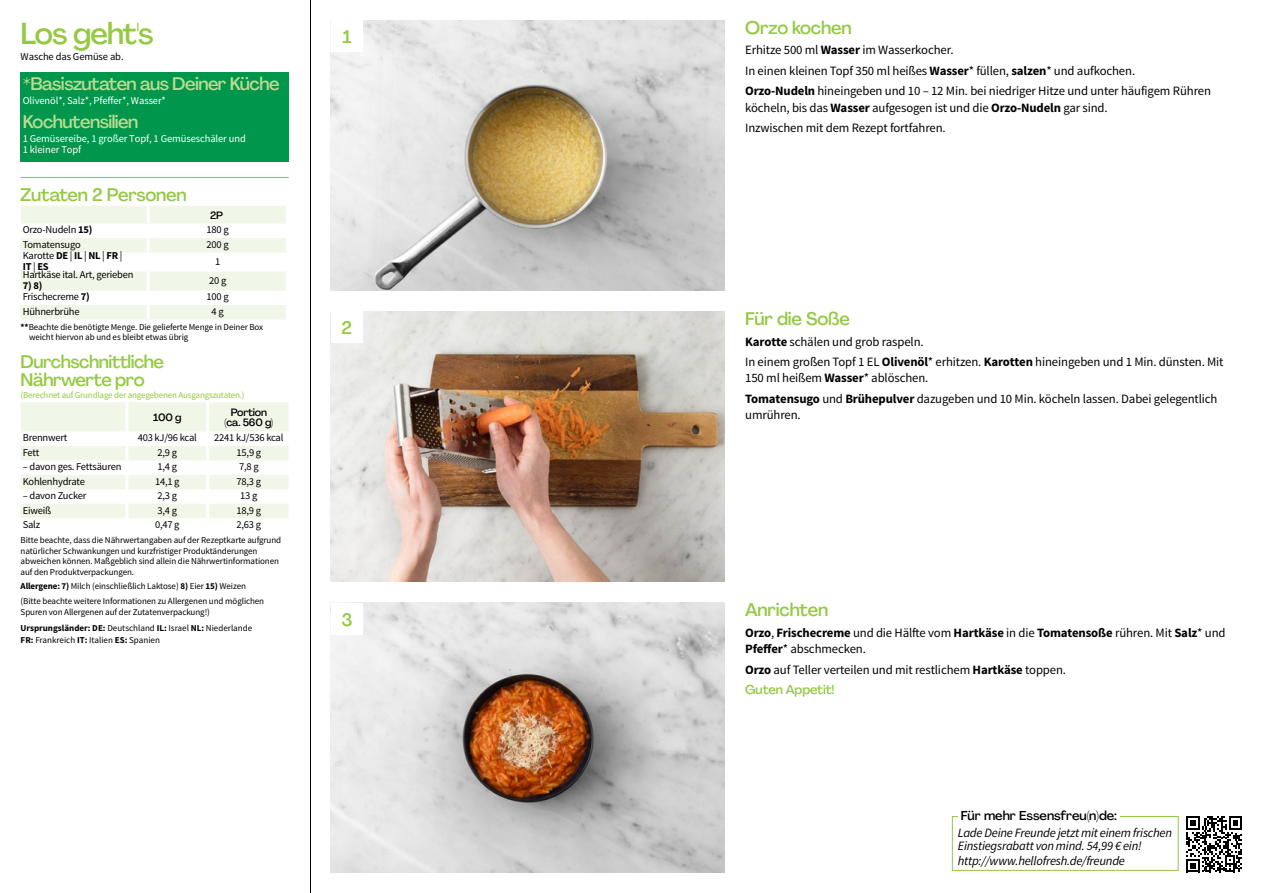
<style>
.page{position:relative;width:1263px;height:893px;background:#fff}
.page>*{position:absolute;margin:0;border:0;box-sizing:border-box;transform-origin:0 0}
.t1{font:500 30px "Agrandir";letter-spacing:-.03em;color:#94c942}
.t2{font:500 18px/18px "Agrandir";letter-spacing:-.025em;color:#94c942}
.t3{font:500 18px "Agrandir";letter-spacing:-.03em;color:#bbdb92}
.t4{font:12.75px/20.5px "Source Sans Pro";letter-spacing:-.01em;color:#000}
.t5{font:italic 12.75px/13.8px "Source Sans Pro";letter-spacing:-.02em;color:#000}
.t6{font:500 12.75px "Agrandir";color:#000}
.t7{font:500 12.75px "Agrandir";letter-spacing:-.01em;color:#94c942}
.t8{font:10.5px/10.5px "Source Sans Pro";letter-spacing:-.02em;color:#000}
.t9{font:10.5px/10.5px "Source Sans Pro";letter-spacing:-.01em;color:#fff}
.t10{font:500 10.5px/10.2px "Agrandir";letter-spacing:-.02em;color:#000;text-align:center}
.t11{font:700 10.5px "Source Sans Pro";color:#000}
.t12{font:9px/10.5px "Source Sans Pro";letter-spacing:-.01em;color:#000}
.t13{font:9px "Source Sans Pro";letter-spacing:-.02em;color:#94c942}
.s1{font-weight:700}
</style>
<div class="page">
<hr style="left:310px;top:0;width:1px;height:893px;background:#000">
<hr style="left:21px;top:177px;width:268px;height:1px;background:#94c942">
<div style="left:21px;top:72px;width:268px;height:89px;background:#00964c"></div>
<div style="left:21px;top:206px;width:265px;height:18px;background:#f1f7e8"></div>
<svg style="left:21px;top:238px;width:265px;height:82px"></svg>
<hr style="left:147px;top:206px;width:3px;height:18px;background:#fff">
<hr style="left:147px;top:238px;width:3px;height:14px;background:#fff">
<hr style="left:147px;top:252px;width:3px;height:20px;background:#fff">
<hr style="left:147px;top:272px;width:3px;height:19px;background:#fff">
<hr style="left:147px;top:291px;width:3px;height:14px;background:#fff">
<hr style="left:147px;top:305px;width:3px;height:14px;background:#fff">
<svg style="left:21px;top:402px;width:267px;height:116px"></svg>
<hr style="left:125px;top:402px;width:3px;height:29px;background:#fff">
<hr style="left:125px;top:431px;width:3px;height:15px;background:#fff">
<hr style="left:125px;top:446px;width:3px;height:14px;background:#fff">
<hr style="left:125px;top:460px;width:3px;height:15px;background:#fff">
<hr style="left:125px;top:475px;width:3px;height:14px;background:#fff">
<hr style="left:125px;top:489px;width:3px;height:15px;background:#fff">
<hr style="left:125px;top:504px;width:3px;height:14px;background:#fff">
<hr style="left:206px;top:402px;width:3px;height:29px;background:#fff">
<hr style="left:206px;top:431px;width:3px;height:15px;background:#fff">
<hr style="left:206px;top:446px;width:3px;height:14px;background:#fff">
<hr style="left:206px;top:460px;width:3px;height:15px;background:#fff">
<hr style="left:206px;top:475px;width:3px;height:14px;background:#fff">
<hr style="left:206px;top:489px;width:3px;height:15px;background:#fff">
<hr style="left:206px;top:504px;width:3px;height:14px;background:#fff">
<img style="left:331px;top:603px;width:394px;height:270px">
<img style="left:331px;top:312px;width:394px;height:269px">
<img style="left:331px;top:20px;width:394px;height:270px">
<div style="left:952px;top:816px;width:226px;height:55px;border:1px solid #94c942"></div>
<div style="left:958px;top:808px;width:162px;height:15px;background:#fff"></div>
<svg style="left:1186px;top:816px;width:56px;height:56px"></svg>
<div style="left:331px;top:603px;width:32px;height:32px;background:#fff"></div>
<div style="left:331px;top:311px;width:32px;height:32px;background:#fff"></div>
<div style="left:331px;top:20px;width:32px;height:32px;background:#fff"></div>
<h1 class="t1" style="left:21px;top:15px;width:134px">Los geht's</h1>
<p class="t8" style="left:21px;top:52px;width:105px">Wasche das Gemüse ab.</p>
<h2 class="t3" style="left:23px;top:72px;width:258px">*Basiszutaten aus Deiner Küche</h2>
<p class="t9" style="left:23px;top:96px;width:145px">Olivenöl*, Salz*, Pfeffer*, Wasser*</p>
<h2 class="t3" style="left:23px;top:110px;width:117px">Kochutensilien</h2>
<p class="t9" style="left:23px;top:134px;width:225px">1 Gemüsereibe, 1 großer Topf, 1 Gemüseschäler und<br>1 kleiner Topf</p>
<h2 class="t2" style="left:21px;top:186px;width:168px">Zutaten 2 Personen</h2>
<p class="t10" style="left:210px;top:210px;width:14px">2P</p>
<p class="t8" style="left:23px;top:225px;width:71px">Orzo-Nudeln <span class="s1">15)</span></p>
<p class="t8" style="left:207px;top:225px;width:24px">180 g</p>
<p class="t8" style="left:23px;top:239px;width:59px">Tomatensugo</p>
<p class="t8" style="left:207px;top:239px;width:24px">200 g</p>
<p class="t8" style="left:23px;top:251px;width:101px">Karotte <span class="s1">DE</span> | <span class="s1">IL</span> | <span class="s1">NL</span> | <span class="s1">FR</span> |<br><span class="s1">IT</span> | <span class="s1">ES</span></p>
<p class="t8" style="left:215px;top:256px;width:7px">1</p>
<p class="t8" style="left:23px;top:270px;width:112px">Hartkäse ital. Art, gerieben</p>
<p class="t11" style="left:23px;top:279px;width:21px">7) 8)</p>
<p class="t8" style="left:209px;top:275px;width:19px">20 g</p>
<p class="t8" style="left:23px;top:292px;width:69px">Frischecreme <span class="s1">7)</span></p>
<p class="t8" style="left:207px;top:292px;width:24px">100 g</p>
<p class="t8" style="left:23px;top:306px;width:58px">Hühnerbrühe</p>
<p class="t8" style="left:212px;top:306px;width:14px">4 g</p>
<p class="t12" style="left:29px;top:321px;width:236px;text-indent:-8px"><span class="s1">**</span>Beachte die benötigte Menge. Die gelieferte Menge in Deiner Box weicht hiervon ab und es bleibt etwas übrig</p>
<h2 class="t2" style="left:21px;top:353px;width:145px">Durchschnittliche<br>Nährwerte pro</h2>
<p class="t13" style="left:21px;top:389px;width:226px">(Berechnet auf Grundlage der angegebenen Ausgangszutaten.)</p>
<p class="t10" style="left:153px;top:412px;width:30px">100 g</p>
<p class="t10" style="left:224px;top:407px;width:50px">Portion (ca. 560 g)</p>
<p class="t8" style="left:23px;top:433px;width:46px">Brennwert</p>
<p class="t8" style="left:138px;top:433px;width:61px">403 kJ/96 kcal</p>
<p class="t8" style="left:214px;top:433px;width:71px">2241 kJ/536 kcal</p>
<p class="t8" style="left:23px;top:447px;width:18px">Fett</p>
<p class="t8" style="left:158px;top:447px;width:21px">2,9 g</p>
<p class="t8" style="left:237px;top:447px;width:26px">15,9 g</p>
<p class="t8" style="left:23px;top:462px;width:100px">– davon ges. Fettsäuren</p>
<p class="t8" style="left:158px;top:462px;width:21px">1,4 g</p>
<p class="t8" style="left:239px;top:462px;width:21px">7,8 g</p>
<p class="t8" style="left:23px;top:476px;width:64px">Kohlenhydrate</p>
<p class="t8" style="left:155px;top:476px;width:26px">14,1 g</p>
<p class="t8" style="left:237px;top:476px;width:26px">78,3 g</p>
<p class="t8" style="left:23px;top:491px;width:65px">– davon Zucker</p>
<p class="t8" style="left:158px;top:491px;width:21px">2,3 g</p>
<p class="t8" style="left:240px;top:491px;width:19px">13 g</p>
<p class="t8" style="left:23px;top:505px;width:30px">Eiweiß</p>
<p class="t8" style="left:158px;top:505px;width:21px">3,4 g</p>
<p class="t8" style="left:237px;top:505px;width:26px">18,9 g</p>
<p class="t8" style="left:23px;top:519px;width:19px">Salz</p>
<p class="t8" style="left:155px;top:519px;width:26px">0,47 g</p>
<p class="t8" style="left:237px;top:519px;width:26px">2,63 g</p>
<p class="t12" style="left:21px;top:535px;width:262px">Bitte beachte, dass die Nährwertangaben auf der Rezeptkarte aufgrund natürlicher Schwankungen und kurzfristiger Produktänderungen abweichen können. Maßgeblich sind allein die Nährwertinformationen auf den Produktverpackungen.</p>
<p class="t12" style="left:21px;top:579px;width:245px;line-height:14.7px"><span class="s1">Allergene: 7)</span> Milch (einschließlich Laktose) <span class="s1">8)</span> Eier <span class="s1">15)</span> Weizen (Bitte beachte weitere Informationen zu Allergenen und möglichen</p>
<p class="t12" style="left:21px;top:604px;width:233px;line-height:16.2px">Spuren von Allergenen auf der Zutatenverpackung!)<br><span class="s1">Ursprungsländer: DE:</span> Deutschland <span class="s1">IL:</span> Israel <span class="s1">NL:</span> Niederlande</p>
<p class="t12" style="left:21px;top:635px;width:141px"><span class="s1">FR:</span> Frankreich <span class="s1">IT:</span> Italien <span class="s1">ES:</span> Spanien</p>
<h2 class="t2" style="left:342px;top:28px;width:11px">1</h2>
<h2 class="t2" style="left:342px;top:319px;width:12px">2</h2>
<h2 class="t2" style="left:341px;top:610px;width:13px">3</h2>
<h2 class="t2" style="left:745px;top:18px;width:108px">Orzo kochen</h2>
<p class="t4" style="left:745px;top:40px;width:467px">Erhitze 500 ml <span class="s1">Wasser</span> im Wasserkocher.<br>In einen kleinen Topf 350 ml heißes <span class="s1">Wasser</span>* füllen, <span class="s1">salzen</span>* und aufkochen.<br><span class="s1">Orzo-Nudeln</span> hineingeben und 10 – 12 Min. bei niedriger Hitze und unter häufigem Rühren</p>
<p class="t4" style="left:745px;top:97px;width:364px">köcheln, bis das <span class="s1">Wasser</span> aufgesogen ist und die <span class="s1">Orzo-Nudeln</span> gar sind.<br>Inzwischen mit dem Rezept fortfahren.</p>
<h2 class="t2" style="left:745px;top:310px;width:106px">Für die Soße</h2>
<p class="t4" style="left:745px;top:331px;width:480px"><span class="s1">Karotte</span> schälen und grob raspeln.<br>In einem großen Topf 1 EL <span class="s1">Olivenöl</span>* erhitzen. <span class="s1">Karotten</span> hineingeben und 1 Min. dünsten. Mit</p>
<p class="t4" style="left:745px;top:368px;width:474px">150 ml heißem <span class="s1">Wasser</span>* ablöschen.<br><span class="s1">Tomatensugo</span> und <span class="s1">Brühepulver</span> dazugeben und 10 Min. köcheln lassen. Dabei gelegentlich</p>
<p class="t4" style="left:745px;top:405px;width:57px">umrühren.</p>
<h2 class="t2" style="left:745px;top:601px;width:85px">Anrichten</h2>
<p class="t4" style="left:745px;top:625px;width:482px;line-height:16.4px"><span class="s1">Orzo</span>, <span class="s1">Frischecreme</span> und die Hälfte vom <span class="s1">Hartkäse</span> in die <span class="s1">Tomatensoße</span> rühren. Mit <span class="s1">Salz</span>* und<br><span class="s1">Pfeffer</span>* abschmecken.</p>
<p class="t4" style="left:745px;top:659px;width:322px"><span class="s1">Orzo</span> auf Teller verteilen und mit restlichem <span class="s1">Hartkäse</span> toppen.</p>
<p class="t7" style="left:745px;top:682px;width:91px">Guten Appetit!</p>
<p class="t6" style="left:961px;top:807px;width:157px">Für mehr Essensfreu(n)de:</p>
<p class="t5" style="left:958px;top:825px;width:216px">Lade Deine Freunde jetzt mit einem frischen<br>Einstiegsrabatt von mind. 54,99 € ein!</p>
<p class="t5" style="left:958px;top:854px;width:169px">http://www.hellofresh.de/freunde</p>
</div>
